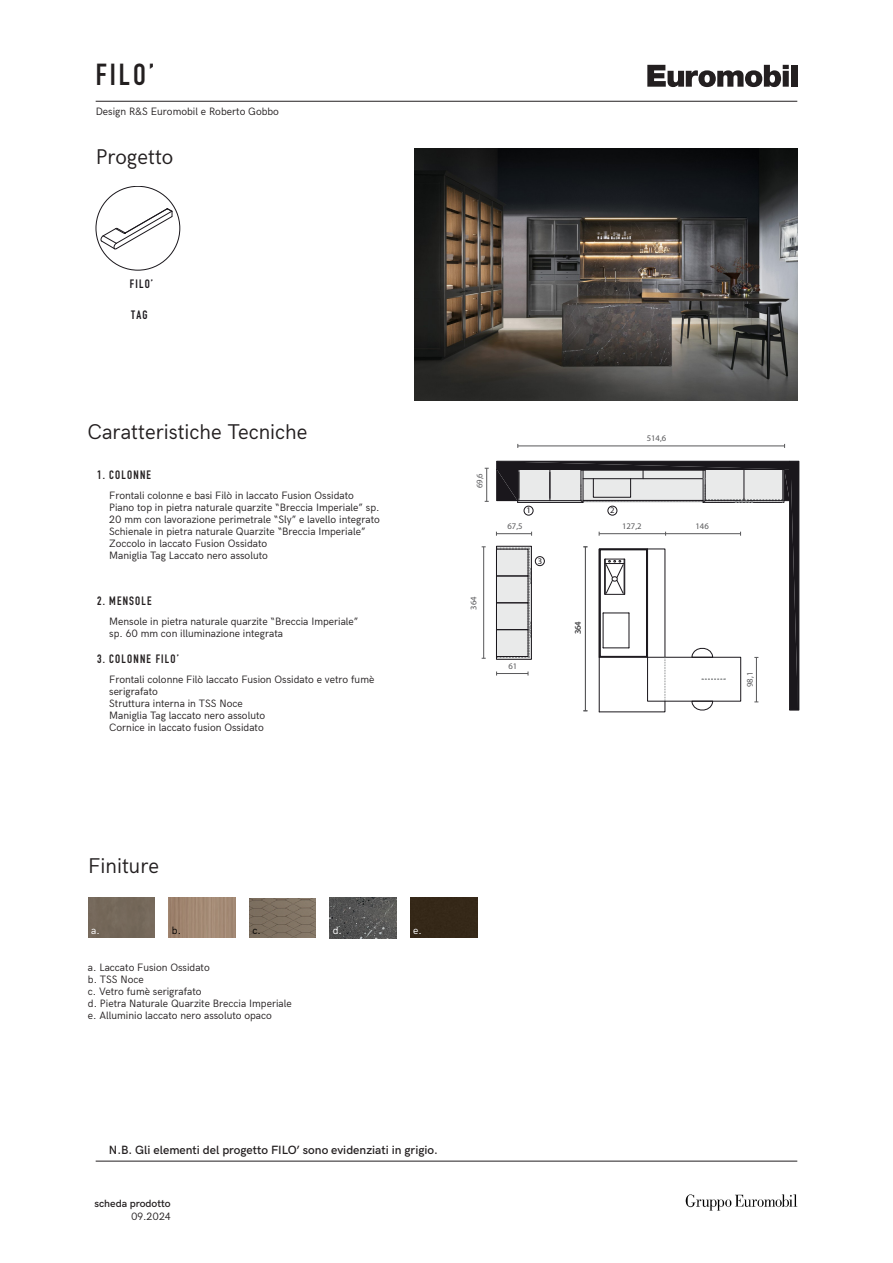
<style>
.page{position:relative;width:893px;height:1263px;background:#fff}
.page>*{position:absolute;margin:0;border:0;box-sizing:border-box;transform-origin:0 0}
.t1{font:30px "DIN Engschrift Std";color:#231f20}
.t2{font:21px "HK Grotesk";color:#231f20}
.t3{font:600 12px "HK Grotesk";color:#231f20}
.t4{font:12px "DIN Engschrift Std";letter-spacing:.1em;color:#231f20}
.t5{font:12px "DIN Engschrift Std";letter-spacing:.1em;color:#1a171c}
.t6{font:10.5px/12px "HK Grotesk";color:#231f20}
.t7{font:600 10.5px "HK Grotesk";color:#231f20}
.t8{font:10.5px "HK Grotesk";color:#fff}
.t9{font:10.5px "HK Grotesk";color:#000}
.t10{font:8.7px "Myriad Pro";color:#58585a}
.t11{font:8.55px "Myriad Pro";color:#58585a}
.t12{font:8.55px "Myriad Pro";color:#1a171c}
</style>
<div class="page">
<svg style="left:647px;top:65px;width:142px;height:22px"></svg>
<div style="left:791px;top:65px;width:6px;height:22px;background:#231f20"></div>
<hr style="left:96px;top:101px;width:701px;height:1px;background:#231f20">
<hr style="left:96px;top:1161px;width:701px;height:1px;background:#231f20">
<img style="left:685px;top:1195px;width:112px;height:15px">
<img style="left:415px;top:149px;width:382px;height:252px">
<img style="left:330px;top:898px;width:66px;height:40px">
<img style="left:250px;top:898px;width:65px;height:39px">
<div style="left:410px;top:898px;width:67px;height:40px;background:#352818"></div>
<img style="left:169px;top:898px;width:66px;height:40px">
<div style="left:88px;top:898px;width:67px;height:40px;background:#75685a"></div>
<hr style="left:518px;top:446px;width:267px;height:1px;background:#58585a">
<hr style="left:486px;top:468px;width:1px;height:33px;background:#58585a">
<svg style="left:496px;top:461px;width:303px;height:252px"></svg>
<hr style="left:483px;top:547px;width:1px;height:111px;background:#58585a">
<div style="left:524px;top:506px;width:9px;height:9px;border:1px solid #1a171c;border-radius:50%"></div>
<div style="left:608px;top:506px;width:9px;height:9px;border:1px solid #1a171c;border-radius:50%"></div>
<div style="left:535px;top:556px;width:9px;height:10px;border:1px solid #1a171c;border-radius:50%"></div>
<svg style="left:100px;top:208px;width:73px;height:42px"></svg>
<p class="t1" style="left:96px;top:57px;width:60px">FILO’</p>
<p class="t6" style="left:96px;top:104px;width:185px">Design R&amp;S Euromobil e Roberto Gobbo</p>
<p class="t2" style="left:96px;top:141px;width:79px">Progetto</p>
<p class="t5" style="left:130px;top:277px;width:25px">FILO’</p>
<p class="t5" style="left:131px;top:308px;width:18px">TAG</p>
<p class="t2" style="left:88px;top:416px;width:221px">Caratteristiche Tecniche</p>
<p class="t4" style="left:97px;top:468px;width:55px">1. COLONNE</p>
<p class="t6" style="left:109px;top:488px;width:246px">Frontali colonne e basi Filò in laccato Fusion Ossidato</p>
<p class="t6" style="left:109px;top:500px;width:272px">Piano top in pietra naturale quarzite “Breccia Imperiale” sp.<br>20 mm con lavorazione perimetrale “Sly” e lavello integrato</p>
<p class="t6" style="left:109px;top:524px;width:258px">Schienale in pietra naturale Quarzite “Breccia Imperiale”</p>
<p class="t6" style="left:109px;top:536px;width:160px">Zoccolo in laccato Fusion Ossidato</p>
<p class="t6" style="left:109px;top:548px;width:160px">Maniglia Tag Laccato nero assoluto</p>
<p class="t4" style="left:97px;top:594px;width:56px">2. MENSOLE</p>
<p class="t6" style="left:109px;top:615px;width:251px">Mensole in pietra naturale quarzite “Breccia Imperiale”</p>
<p class="t6" style="left:109px;top:627px;width:175px">sp. 60 mm con illuminazione integrata</p>
<p class="t4" style="left:97px;top:651px;width:84px">3. COLONNE FILO’</p>
<p class="t6" style="left:109px;top:672px;width:267px">Frontali colonne Filò laccato Fusion Ossidato e vetro fumè serigrafato</p>
<p class="t6" style="left:109px;top:696px;width:135px">Struttura interna in TSS Noce</p>
<p class="t6" style="left:109px;top:708px;width:158px">Maniglia Tag laccato nero assoluto</p>
<p class="t6" style="left:109px;top:720px;width:156px">Cornice in laccato fusion Ossidato</p>
<p class="t10" style="left:474px;top:488px;width:16px;rotate:-90deg">69,6</p>
<p class="t10" style="left:468px;top:610px;width:15px;rotate:-90deg">364</p>
<p class="t11" style="left:647px;top:433px;width:21px">514,6</p>
<p class="t12" style="left:526px;top:505px;width:6px">1</p>
<p class="t12" style="left:610px;top:505px;width:6px">2</p>
<p class="t11" style="left:507px;top:521px;width:17px">67,5</p>
<p class="t11" style="left:622px;top:521px;width:21px">127,2</p>
<p class="t11" style="left:695px;top:521px;width:15px">146</p>
<p class="t12" style="left:538px;top:556px;width:6px">3</p>
<p class="t11" style="left:508px;top:661px;width:10px">61</p>
<p class="t10" style="left:573px;top:634px;width:15px;rotate:-90deg">364</p>
<p class="t10" style="left:744px;top:687px;width:16px;rotate:-90deg">98,1</p>
<p class="t2" style="left:88px;top:850px;width:72px">Finiture</p>
<p class="t8" style="left:91px;top:922px;width:10px">a.</p>
<p class="t9" style="left:172px;top:922px;width:11px">b.</p>
<p class="t9" style="left:252px;top:922px;width:10px">c.</p>
<p class="t8" style="left:333px;top:922px;width:11px">d.</p>
<p class="t8" style="left:413px;top:922px;width:10px">e.</p>
<p class="t6" style="left:88px;top:960px;width:123px">a. Laccato Fusion Ossidato</p>
<p class="t6" style="left:88px;top:972px;width:57px">b. TSS Noce</p>
<p class="t6" style="left:88px;top:984px;width:115px">c. Vetro fumè serigrafato</p>
<p class="t6" style="left:88px;top:996px;width:205px">d. Pietra Naturale Quarzite Breccia Imperiale</p>
<p class="t6" style="left:88px;top:1008px;width:185px">e. Alluminio laccato nero assoluto opaco</p>
<p class="t3" style="left:109px;top:1140px;width:330px">N.B. Gli elementi del progetto FILO’ sono evidenziati in grigio.</p>
<p class="t7" style="left:94px;top:1195px;width:78px">scheda prodotto</p>
<p class="t6" style="left:131px;top:1210px;width:41px">09.2024</p>
</div>
